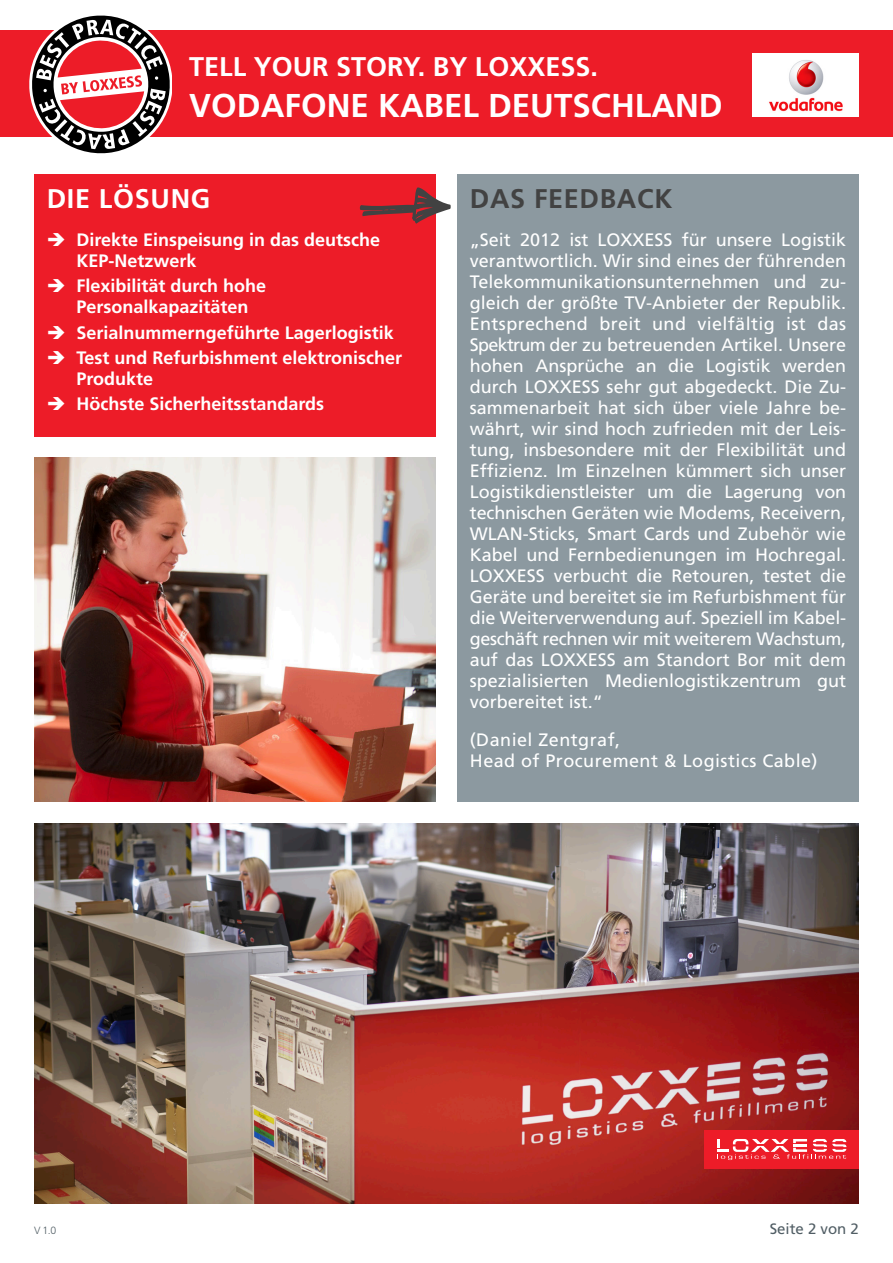
<style>
.page{position:relative;width:893px;height:1263px;background:#fff}
.page>*{position:absolute;margin:0;border:0;box-sizing:border-box;transform-origin:0 0}
.t1{font:700 33px "Frutiger";color:#fff}
.t2{font:700 27px "Frutiger";color:#fff}
.t3{font:700 27px "Frutiger";letter-spacing:.025em;color:#424242}
.t4{font:700 27px "Frutiger";letter-spacing:.025em;color:#fff}
.t5{font:18px/21px "Frutiger";color:#fff;text-align:justify}
.t6{font:700 18px/21px "Frutiger";color:#fff}
.t7{font:18px/21px "Frutiger";letter-spacing:.025em;color:#fff}
.t8{font:15px "Frutiger";color:#515e65}
.t9{font:300 10.5px "Frutiger";color:#515e65}
</style>
<div class="page">
<img style="left:34px;top:823px;width:825px;height:380px">
<div style="left:704px;top:1130px;width:155px;height:38px;background:#ed1c28"></div>
<svg style="left:717px;top:1139px;width:129px;height:21px"></svg>
<img style="left:34px;top:458px;width:402px;height:344px">
<div style="left:34px;top:174px;width:402px;height:263px;background:#ed1c28"></div>
<div style="left:457px;top:174px;width:402px;height:628px;background:#8c99a0"></div>
<svg style="left:359px;top:187px;width:92px;height:37px"></svg>
<div style="left:0;top:31px;width:893px;height:106px;background:#ed1c28"></div>
<svg style="left:26px;top:15px;width:150px;height:139px"></svg>
<div style="left:172px;top:31px;width:632px;height:106px;background:#ed1c28"></div>
<div style="left:753px;top:53px;width:106px;height:64px;background:#fff"></div>
<img style="left:769px;top:60px;width:74px;height:52px">
<h2 class="t2" style="left:189px;top:56px;width:410px">TELL YOUR STORY. BY LOXXESS.</h2>
<h1 class="t1" style="left:189px;top:92px;width:535px">VODAFONE KABEL DEUTSCHLAND</h1>
<h2 class="t4" style="left:47px;top:188px;width:165px">DIE LÖSUNG</h2>
<p class="t6" style="left:77px;top:231px;width:305px;text-indent:-30px">➔ Direkte Einspeisung in das deutsche<br>KEP-Netzwerk</p>
<p class="t6" style="left:77px;top:277px;width:191px;text-indent:-30px">➔ Flexibilität durch hohe<br>Personalkapazitäten</p>
<p class="t6" style="left:47px;top:323px;width:349px">➔ Serialnummerngeführte Lagerlogistik</p>
<p class="t6" style="left:77px;top:349px;width:327px;text-indent:-30px">➔ Test und Refurbishment elektronischer<br>Produkte</p>
<p class="t6" style="left:47px;top:395px;width:279px">➔ Höchste Sicherheitsstandards</p>
<h2 class="t3" style="left:470px;top:188px;width:204px">DAS FEEDBACK</h2>
<p class="t5" style="left:470px;top:231px;width:378px">„Seit 2012 ist LOXXESS für unsere Logistik verantwortlich. Wir sind eines der führenden Telekommunikationsunternehmen und zu&shy;gleich der größte TV-Anbieter der Republik.<br>Entsprechend breit und vielfältig ist das Spektrum der zu betreuenden Artikel. Unsere hohen Ansprüche an die Logistik werden durch LOXXESS sehr gut abgedeckt. Die Zu&shy;sammenarbeit hat sich über viele Jahre be&shy;währt, wir sind hoch zufrieden mit der Leis&shy;tung, insbesondere mit der Flexibilität und Effizienz. Im Einzelnen kümmert sich unser Logistikdienstleister um die Lagerung von technischen Geräten wie Modems, Receivern, WLAN-Sticks, Smart Cards und Zubehör wie Kabel und Fernbedienungen im Hochregal.<br>LOXXESS verbucht die Retouren, testet die Geräte und bereitet sie im Refurbishment für die Weiterverwendung auf. Speziell im Kabel&shy;geschäft rechnen wir mit weiterem Wachstum, auf das LOXXESS am Standort Bor mit dem spezialisierten Medienlogistikzentrum gut vorbereitet ist.“</p>
<p class="t7" style="left:470px;top:731px;width:349px">(Daniel Zentgraf,<br>Head of Procurement &amp; Logistics Cable)</p>
<p class="t9" style="left:34px;top:1224px;width:24px">V 1.0</p>
<p class="t8" style="left:770px;top:1222px;width:91px">Seite 2 von 2</p>
</div>
